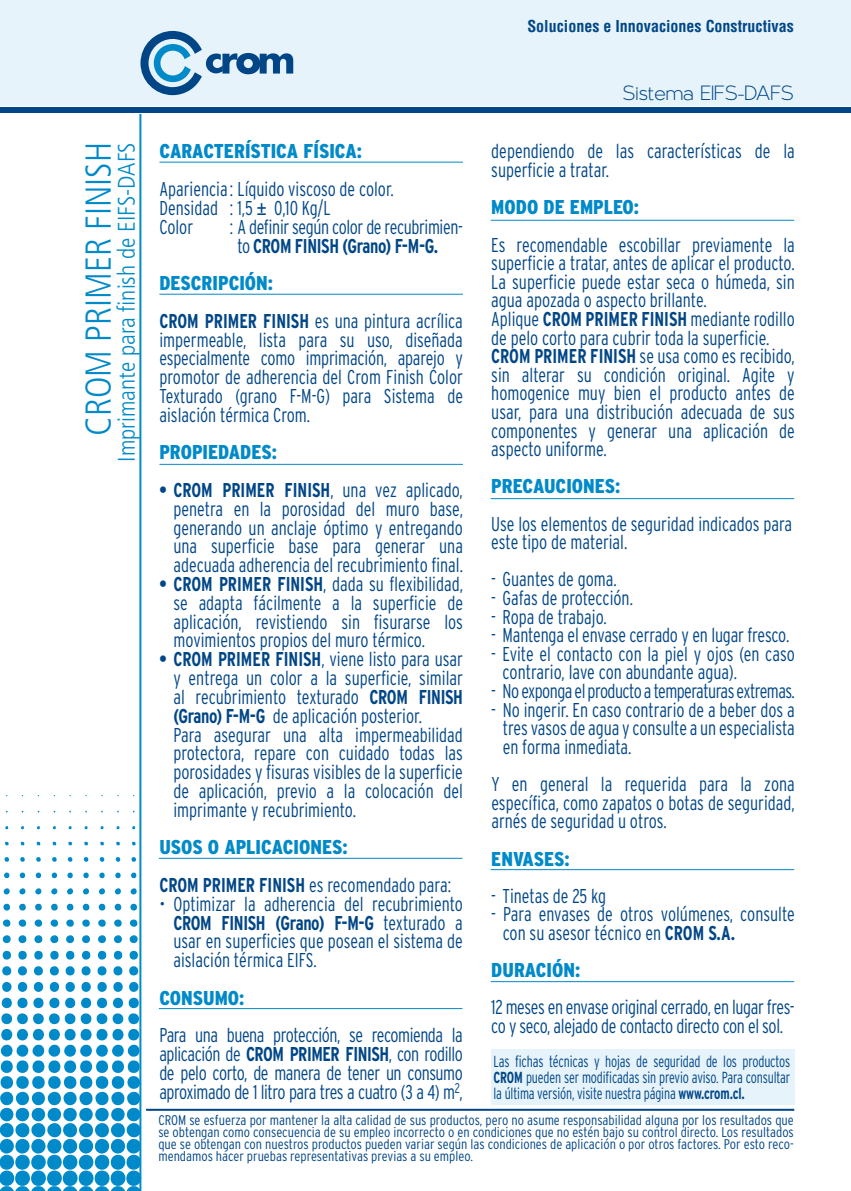
<style>
.page{position:relative;width:851px;height:1191px;background:#fff}
.page>*{position:absolute;margin:0;border:0;box-sizing:border-box;transform-origin:0 0}
.t1{font:300 condensed 36px "Frutiger";color:#008ac9}
.t2{font:28px "Larke";color:#004687}
.t3{font:300 condensed 24px "Frutiger";color:#008ac9}
.t4{font:300 condensed 20px/18.8px "Interstate";color:#004687;scale:.9 1}
.t5{font:300 condensed 20px/18.8px "Interstate";letter-spacing:-.02em;color:#004687;scale:.9 1}
.t6{font:900 condensed 20px/37.6px "Interstate";color:#008ac9}
.t7{font:300 condensed 20px "Interstate";letter-spacing:-.03em;color:#004687;scale:.9 1}
.t8{font:300 condensed 16px/16px "Interstate";letter-spacing:-.01em;color:#004687;text-align:justify;scale:.85 1}
.t9{font:700 condensed 16px "Helvetica";color:#004687}
.t10{font:300 condensed 14px/12px "Interstate";color:#004687;text-align:justify}
.s1{font-family:"Arial";font-weight:400;font-stretch:normal}
.s2{font-weight:700}
.s3{font-weight:900;color:#008ac9}
.s4{font-weight:700;color:#004687}
.s5{font-weight:300;color:#004687}
</style>
<div class="page">
<div style="left:0;top:0;width:850px;height:106px;background:#e6f3fa"></div>
<svg style="left:140px;top:31px;width:153px;height:64px"></svg>
<div style="left:0;top:108px;width:850px;height:5px;background:#004687"></div>
<svg style="left:5px;top:841px;width:4px;height:5px"></svg>
<svg style="left:4px;top:857px;width:5px;height:5px"></svg>
<svg style="left:4px;top:872px;width:6px;height:7px"></svg>
<svg style="left:3px;top:888px;width:7px;height:7px"></svg>
<svg style="left:3px;top:903px;width:7px;height:7px"></svg>
<svg style="left:20px;top:841px;width:5px;height:5px"></svg>
<svg style="left:20px;top:857px;width:5px;height:5px"></svg>
<svg style="left:19px;top:872px;width:6px;height:7px"></svg>
<svg style="left:19px;top:888px;width:7px;height:7px"></svg>
<svg style="left:19px;top:903px;width:7px;height:7px"></svg>
<svg style="left:36px;top:841px;width:5px;height:5px"></svg>
<svg style="left:36px;top:857px;width:5px;height:5px"></svg>
<svg style="left:35px;top:872px;width:6px;height:7px"></svg>
<svg style="left:35px;top:888px;width:7px;height:7px"></svg>
<svg style="left:35px;top:903px;width:7px;height:7px"></svg>
<svg style="left:52px;top:841px;width:4px;height:5px"></svg>
<svg style="left:52px;top:857px;width:5px;height:5px"></svg>
<svg style="left:51px;top:872px;width:6px;height:7px"></svg>
<svg style="left:51px;top:888px;width:7px;height:7px"></svg>
<svg style="left:51px;top:903px;width:7px;height:7px"></svg>
<svg style="left:68px;top:841px;width:4px;height:5px"></svg>
<svg style="left:67px;top:857px;width:6px;height:5px"></svg>
<svg style="left:67px;top:872px;width:6px;height:7px"></svg>
<svg style="left:67px;top:888px;width:6px;height:7px"></svg>
<svg style="left:66px;top:903px;width:8px;height:7px"></svg>
<svg style="left:84px;top:841px;width:4px;height:5px"></svg>
<svg style="left:83px;top:857px;width:6px;height:5px"></svg>
<svg style="left:83px;top:872px;width:6px;height:7px"></svg>
<svg style="left:83px;top:888px;width:6px;height:7px"></svg>
<svg style="left:82px;top:903px;width:8px;height:7px"></svg>
<svg style="left:100px;top:841px;width:4px;height:5px"></svg>
<svg style="left:99px;top:857px;width:6px;height:5px"></svg>
<svg style="left:99px;top:872px;width:6px;height:7px"></svg>
<svg style="left:98px;top:888px;width:7px;height:7px"></svg>
<svg style="left:98px;top:903px;width:8px;height:7px"></svg>
<svg style="left:116px;top:841px;width:4px;height:5px"></svg>
<svg style="left:115px;top:857px;width:5px;height:5px"></svg>
<svg style="left:115px;top:872px;width:6px;height:7px"></svg>
<svg style="left:114px;top:888px;width:7px;height:7px"></svg>
<svg style="left:114px;top:903px;width:8px;height:7px"></svg>
<svg style="left:2px;top:919px;width:112px;height:57px"></svg>
<svg style="left:0;top:982px;width:124px;height:209px"></svg>
<svg style="left:132px;top:841px;width:4px;height:5px"></svg>
<svg style="left:131px;top:857px;width:5px;height:5px"></svg>
<svg style="left:131px;top:872px;width:6px;height:7px"></svg>
<svg style="left:130px;top:888px;width:7px;height:7px"></svg>
<svg style="left:130px;top:903px;width:7px;height:7px"></svg>
<svg style="left:114px;top:919px;width:25px;height:57px"></svg>
<svg style="left:124px;top:982px;width:18px;height:209px"></svg>
<hr style="left:146px;top:1108px;width:648px;height:2px;background:#004687">
<hr style="left:139px;top:114px;width:2px;height:1077px;background:#008ac9">
<hr style="left:159px;top:857px;width:303px;height:1px;background:#008ac9">
<hr style="left:490px;top:220px;width:304px;height:1px;background:#008ac9">
<hr style="left:159px;top:464px;width:304px;height:1px;background:#008ac9">
<hr style="left:490px;top:869px;width:304px;height:1px;background:#008ac9">
<hr style="left:159px;top:294px;width:304px;height:1px;background:#008ac9">
<hr style="left:159px;top:162px;width:304px;height:1px;background:#008ac9">
<hr style="left:490px;top:498px;width:304px;height:1px;background:#008ac9">
<div style="left:490px;top:1049px;width:304px;height:55px;background:#e6f3fa"></div>
<hr style="left:159px;top:1008px;width:303px;height:1px;background:#008ac9">
<hr style="left:490px;top:981px;width:304px;height:1px;background:#008ac9">
<p class="t9" style="left:527px;top:16px;width:268px">Soluciones e Innovaciones Constructivas</p>
<h1 class="t1" style="left:78px;top:436px;width:295px;rotate:-90deg">CROM PRIMER FINISH</h1>
<p class="t3" style="left:113px;top:461px;width:321px;rotate:-90deg">Imprimante para finish de EIFS-DAFS</p>
<p class="t6" style="left:159px;top:133px;width:204px">CARACTERÍSTICA FÍSICA:</p>
<p class="t4" style="left:159px;top:179px;width:262px">Apariencia : Líquido viscoso de color.<br>Densidad : 1,5 <span class="s1">±</span> 0,10 Kg/L<br>Color</p>
<p class="t5" style="left:237px;top:217px;width:252px;text-indent:-8px">: A definir según color de recubrimien&shy;to <span class="s2">CROM FINISH (Grano) F-M-G.</span></p>
<p class="t4" style="left:159px;top:264px;width:338px;line-height:37.6px"><span class="s3">DESCRIPCIÓN:<br></span><span class="s2">CROM PRIMER FINISH</span> es una pintura acrílica</p>
<p class="t4" style="left:159px;top:330px;width:339px;text-align:justify">impermeable, lista para su uso, diseñada especialmente como imprimación, aparejo y promotor de adherencia del Crom Finish Color Texturado (grano F-M-G) para Sistema de aislación térmica Crom.</p>
<p class="t6" style="left:159px;top:433px;width:119px">PROPIEDADES:</p>
<p class="t4" style="left:173px;top:480px;width:323px;text-align:justify;text-indent:-14px"><span class="s2">• CROM PRIMER FINISH</span>, una vez aplicado, penetra en la porosidad del muro base, generando un anclaje óptimo y entregando una superficie base para generar una adecuada adherencia del recubrimiento final.</p>
<p class="t4" style="left:173px;top:574px;width:323px;text-align:justify;text-indent:-14px"><span class="s2">• CROM PRIMER FINISH</span>, dada su flexibilidad, se adapta fácilmente a la superficie de aplicación, revistiendo sin fisurarse los movimientos propios del muro térmico.</p>
<p class="t4" style="left:173px;top:649px;width:323px;text-indent:-14px"><span class="s2">• CROM PRIMER FINISH</span>, viene listo para usar y entrega un color a la superficie, similar al recubrimiento texturado <span class="s2">CROM FINISH (Grano) F-M-G</span> de aplicación posterior.<br>Para asegurar una alta impermeabilidad protectora, repare con cuidado todas las porosidades y fisuras visibles de la superficie de aplicación, previo a la colocación del imprimante y recubrimiento.</p>
<p class="t6" style="left:159px;top:828px;width:293px">USOS O APLICACIONES:<br><span class="s4">CROM PRIMER FINISH</span> <span class="s5">es recomendado para:</span></p>
<p class="t4" style="left:173px;top:894px;width:323px;text-align:justify;text-indent:-14px">• Optimizar la adherencia del recubrimiento <span class="s2">CROM FINISH (Grano) F-M-G</span> texturado a usar en superficies que posean el sistema de aislación térmica EIFS.</p>
<p class="t6" style="left:159px;top:979px;width:86px">CONSUMO:</p>
<p class="t4" style="left:159px;top:1025px;width:339px;text-align:justify">Para una buena protección, se recomienda la aplicación de <span class="s2">CROM PRIMER FINISH</span>, con rodillo de pelo corto, de manera de tener un consumo aproximado de 1 litro para tres a cuatro (3 a 4) m<sup>2</sup>,</p>
<h2 class="t2" style="left:622px;top:73px;width:172px">Sistema EIFS-DAFS</h2>
<p class="t4" style="left:491px;top:142px;width:338px">dependiendo de las características de la superficie a tratar.</p>
<p class="t6" style="left:491px;top:188px;width:149px">MODO DE EMPLEO:</p>
<p class="t4" style="left:491px;top:235px;width:339px">Es recomendable escobillar previamente la superficie a tratar, antes de aplicar el producto.<br>La superficie puede estar seca o húmeda, sin agua apozada o aspecto brillante.<br>Aplique <span class="s2">CROM PRIMER FINISH</span> mediante rodillo de pelo corto para cubrir toda la superficie.<br><span class="s2">CROM PRIMER FINISH</span> se usa como es recibido, sin alterar su condición original. Agite y homogenice muy bien el producto antes de usar, para una distribución adecuada de sus componentes y generar una aplicación de aspecto uniforme.</p>
<p class="t6" style="left:491px;top:467px;width:131px">PRECAUCIONES:</p>
<p class="t4" style="left:491px;top:514px;width:336px">Use los elementos de seguridad indicados para este tipo de material.</p>
<p class="t4" style="left:491px;top:570px;width:141px">- Guantes de goma.</p>
<p class="t4" style="left:491px;top:588px;width:159px">- Gafas de protección.</p>
<p class="t4" style="left:491px;top:607px;width:130px">- Ropa de trabajo.</p>
<p class="t4" style="left:491px;top:625px;width:332px">- Mantenga el envase cerrado y en lugar fresco.</p>
<p class="t4" style="left:502px;top:644px;width:326px;text-indent:-11px">- Evite el contacto con la piel y ojos (en caso contrario, lave con abundante agua).</p>
<p class="t7" style="left:491px;top:680px;width:339px">- No exponga el producto a temperaturas extremas.</p>
<p class="t4" style="left:502px;top:700px;width:326px;text-align:justify;text-indent:-11px">- No ingerir. En caso contrario de a beber dos a tres vasos de agua y consulte a un especialista en forma inmediata.</p>
<p class="t4" style="left:491px;top:774px;width:339px;text-align:justify">Y en general la requerida para la zona específica, como zapatos o botas de seguridad, arnés de seguridad u otros.</p>
<p class="t6" style="left:491px;top:839px;width:80px">ENVASES:</p>
<p class="t4" style="left:491px;top:886px;width:129px">- Tinetas de 25 kg</p>
<p class="t4" style="left:502px;top:905px;width:326px;text-indent:-11px">- Para envases de otros volúmenes, consulte con su asesor técnico en <span class="s2">CROM S.A.</span></p>
<p class="t6" style="left:491px;top:951px;width:91px">DURACIÓN:</p>
<p class="t5" style="left:491px;top:998px;width:339px">12 meses en envase original cerrado, en lugar fres&shy;co y seco, alejado de contacto directo con el sol.</p>
<p class="t8" style="left:493px;top:1053px;width:350px">Las fichas técnicas y hojas de seguridad de los productos <span class="s2">CROM</span> pueden ser modificadas sin previo aviso. Para consultar la última versión, visite nuestra página <span class="s2">www.crom.cl.</span></p>
<p class="t10" style="left:158px;top:1114px;width:637px">CROM se esfuerza por mantener la alta calidad de sus productos, pero no asume responsabilidad alguna por los resultados que se obtengan como consecuencia de su empleo incorrecto o en condiciones que no estén bajo su control directo. Los resultados que se obtengan con nuestros productos pueden variar según las condiciones de aplicación o por otros factores. Por esto reco&shy;mendamos hacer pruebas representativas previas a su empleo.</p>
</div>
